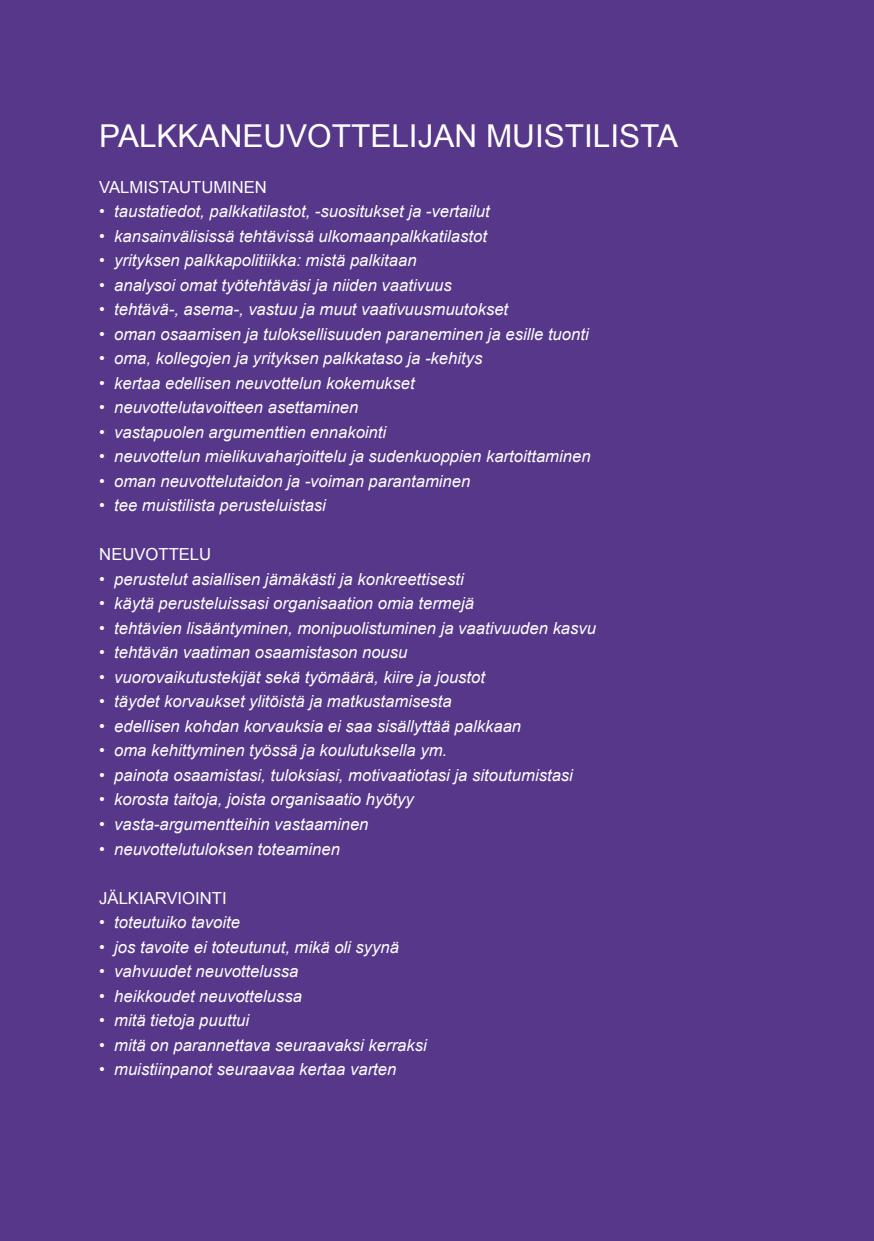
<style>
.page{position:relative;width:874px;height:1241px;background:#fff}
.page>*{position:absolute;margin:0;border:0;box-sizing:border-box;transform-origin:0 0}
.Otsikko_Arial_Sinine{font:31.5px "Arial";color:#fff}
.t1{font:italic 16.62px "Arial";color:#fff}
.Leipäteksti{font:16.62px "Arial";color:#fff}
</style>
<div class="page">
<div style="left:0;top:0;width:873px;height:1240px;background:#56378a"></div>
<p class="Otsikko_Arial_Sinine" style="left:99px;top:115px;width:580px">PALKKANEUVOTTELIJAN MUISTILISTA</p>
<p class="Leipäteksti" style="left:99px;top:176px;width:169px">VALMISTAUTUMINEN</p>
<p class="t1" style="left:99px;top:200px;width:392px">• taustatiedot, palkkatilastot, -suositukset ja -vertailut</p>
<p class="t1" style="left:99px;top:225px;width:389px">• kansainvälisissä tehtävissä ulkomaanpalkkatilastot</p>
<p class="t1" style="left:99px;top:249px;width:318px">• yrityksen palkkapolitiikka: mistä palkitaan</p>
<p class="t1" style="left:99px;top:274px;width:354px">• analysoi omat työtehtäväsi ja niiden vaativuus</p>
<p class="t1" style="left:99px;top:298px;width:410px">• tehtävä-, asema-, vastuu ja muut vaativuusmuutokset</p>
<p class="t1" style="left:99px;top:323px;width:490px">• oman osaamisen ja tuloksellisuuden paraneminen ja esille tuonti</p>
<p class="t1" style="left:99px;top:347px;width:384px">• oma, kollegojen ja yrityksen palkkataso ja -kehitys</p>
<p class="t1" style="left:99px;top:372px;width:317px">• kertaa edellisen neuvottelun kokemukset</p>
<p class="t1" style="left:99px;top:396px;width:260px">• neuvottelutavoitteen asettaminen</p>
<p class="t1" style="left:99px;top:421px;width:288px">• vastapuolen argumenttien ennakointi</p>
<p class="t1" style="left:99px;top:445px;width:492px">• neuvottelun mielikuvaharjoittelu ja sudenkuoppien kartoittaminen</p>
<p class="t1" style="left:99px;top:470px;width:372px">• oman neuvottelutaidon ja -voiman parantaminen</p>
<p class="t1" style="left:99px;top:494px;width:228px">• tee muistilista perusteluistasi</p>
<p class="Leipäteksti" style="left:99px;top:543px;width:113px">NEUVOTTELU</p>
<p class="t1" style="left:99px;top:568px;width:366px">• perustelut asiallisen jämäkästi ja konkreettisesti</p>
<p class="t1" style="left:99px;top:592px;width:376px">• käytä perusteluissasi organisaation omia termejä</p>
<p class="t1" style="left:99px;top:617px;width:498px">• tehtävien lisääntyminen, monipuolistuminen ja vaativuuden kasvu</p>
<p class="t1" style="left:99px;top:641px;width:309px">• tehtävän vaatiman osaamistason nousu</p>
<p class="t1" style="left:99px;top:666px;width:387px">• vuorovaikutustekijät sekä työmäärä, kiire ja joustot</p>
<p class="t1" style="left:99px;top:690px;width:354px">• täydet korvaukset ylitöistä ja matkustamisesta</p>
<p class="t1" style="left:99px;top:715px;width:423px">• edellisen kohdan korvauksia ei saa sisällyttää palkkaan</p>
<p class="t1" style="left:99px;top:739px;width:349px">• oma kehittyminen työssä ja koulutuksella ym.</p>
<p class="t1" style="left:99px;top:764px;width:475px">• painota osaamistasi, tuloksiasi, motivaatiotasi ja sitoutumistasi</p>
<p class="t1" style="left:99px;top:788px;width:316px">• korosta taitoja, joista organisaatio hyötyy</p>
<p class="t1" style="left:99px;top:813px;width:270px">• vasta-argumentteihin vastaaminen</p>
<p class="t1" style="left:99px;top:837px;width:242px">• neuvottelutuloksen toteaminen</p>
<p class="Leipäteksti" style="left:99px;top:886px;width:129px">JÄLKIARVIOINTI</p>
<p class="t1" style="left:99px;top:911px;width:142px">• toteutuiko tavoite</p>
<p class="t1" style="left:99px;top:935px;width:301px">• jos tavoite ei toteutunut, mikä oli syynä</p>
<p class="t1" style="left:99px;top:960px;width:200px">• vahvuudet neuvottelussa</p>
<p class="t1" style="left:99px;top:984px;width:204px">• heikkoudet neuvottelussa</p>
<p class="t1" style="left:99px;top:1009px;width:151px">• mitä tietoja puuttui</p>
<p class="t1" style="left:99px;top:1033px;width:329px">• mitä on parannettava seuraavaksi kerraksi</p>
<p class="t1" style="left:99px;top:1058px;width:298px">• muistiinpanot seuraavaa kertaa varten</p>
</div>
